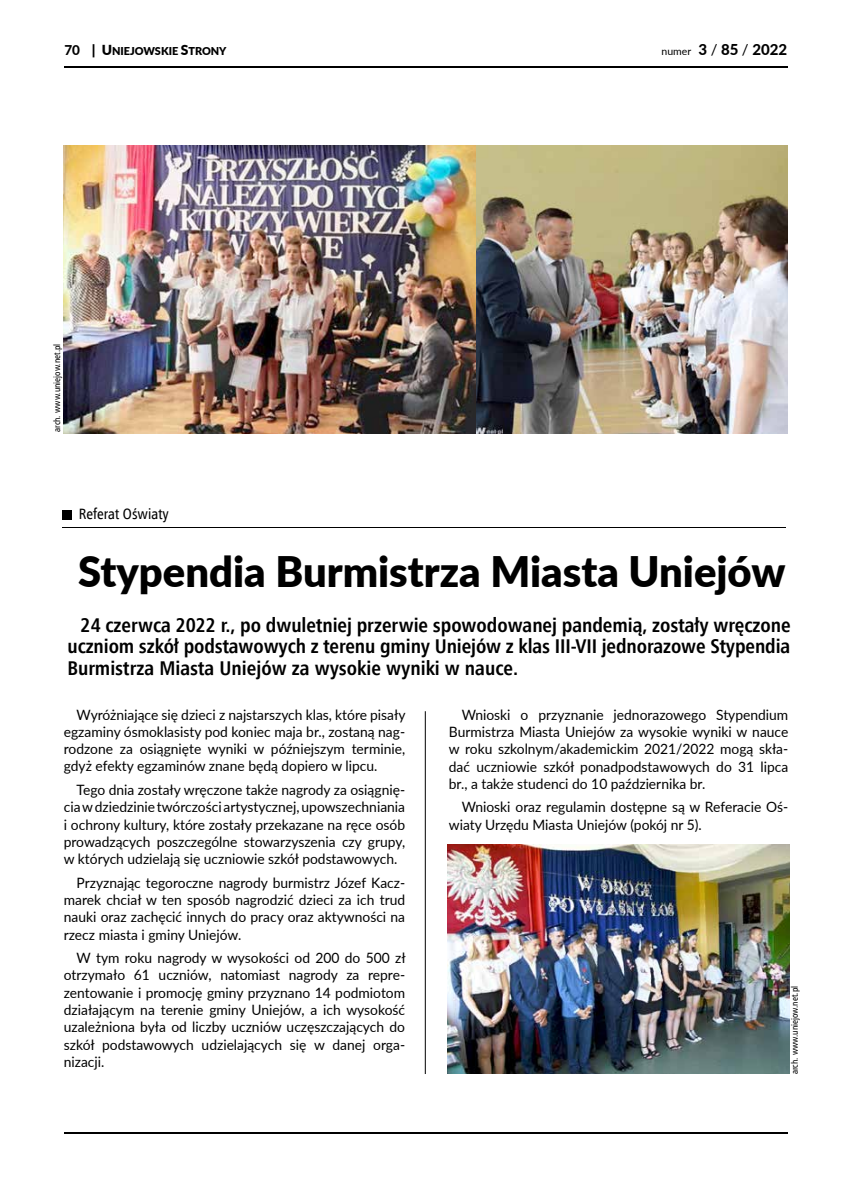
<style>
.page{position:relative;width:851px;height:1191px;background:#fff}
.page>*{position:absolute;margin:0;border:0;box-sizing:border-box;transform-origin:0 0}
.t1{font:900 42.15px "Lato";color:#000}
.t2{font:700 19.95px/21.5px "Humnst 777 Cn EU";color:#000;text-align:justify}
.t3{font:800 15px "Lato";color:#000}
.t4{font:15px "Humnst 777 Cn EU";color:#000}
.t5{font:14.25px/17.2px "Lato";color:#000;text-align:justify}
.t6{font:900 10.8px "Lato";color:#000}
.t7{font:9px "Humnst 777 Cn EU";color:#000}
.s1{font-weight:800;font-size:13.5px}
.s2{font-size:13.8px}
.s3{font-weight:400;font-size:10.5px}
.s4{font-weight:400}
</style>
<div class="page">
<hr style="left:64px;top:66px;width:723px;height:2px;background:#000">
<hr style="left:64px;top:1132px;width:723px;height:1px;background:#000">
<hr style="left:425px;top:711px;width:1px;height:363px;background:#000">
<hr style="left:63px;top:527px;width:723px;height:1px;background:#000">
<div style="left:63px;top:510px;width:9px;height:9px;background:#000"></div>
<img style="left:448px;top:844px;width:341px;height:229px">
<img style="left:64px;top:146px;width:723px;height:287px">
<p class="t6" style="left:64px;top:43px;width:164px"><span class="s1">70</span> <span class="s2">| U</span>NIEJOWSKIE <span class="s2">S</span>TRONY</p>
<p class="t3" style="left:661px;top:39px;width:127px"><span class="s3">numer</span> 3 <span class="s4">/</span> 85 <span class="s4">/</span> 2022</p>
<p class="t7" style="left:51px;top:432px;width:90px;rotate:-90deg">arch. www.uniejow.net.pl</p>
<p class="t4" style="left:79px;top:505px;width:91px">Referat Oświaty</p>
<h1 class="t1" style="left:78px;top:540px;width:708px">Stypendia Burmistrza Miasta Uniejów</h1>
<h2 class="t2" style="left:68px;top:614px;width:724px;text-indent:13px">24 czerwca 2022 r., po dwuletniej przerwie spowodowanej pandemią, zostały wręczone uczniom szkół podstawowych z terenu gminy Uniejów z klas III-VII jednorazowe Stypendia Burmistrza Miasta Uniejów za wysokie wyniki w nauce.</h2>
<p class="t5" style="left:64px;top:705px;width:343px;text-indent:13px">Wyróżniające się dzieci z najstarszych klas, które pisały egzaminy ósmoklasisty pod koniec maja br., zostaną nag&shy;rodzone za osiągnięte wyniki w późniejszym terminie, gdyż efekty egzaminów znane będą dopiero w lipcu.</p>
<p class="t5" style="left:64px;top:780px;width:343px;text-indent:13px">Tego dnia zostały wręczone także nagrody za osiągnię&shy;cia w dziedzinie twórczości artystycznej, upowszechniania i ochrony kultury, które zostały przekazane na ręce osób prowadzących poszczególne stowarzyszenia czy grupy, w których udzielają się uczniowie szkół podstawowych.</p>
<p class="t5" style="left:64px;top:873px;width:343px;text-indent:13px">Przyznając tegoroczne nagrody burmistrz Józef Kacz&shy;marek chciał w ten sposób nagrodzić dzieci za ich trud nauki oraz zachęcić innych do pracy oraz aktywności na rzecz miasta i gminy Uniejów.</p>
<p class="t5" style="left:64px;top:948px;width:343px;text-indent:13px">W tym roku nagrody w wysokości od 200 do 500 zł otrzymało 61 uczniów, natomiast nagrody za repre&shy;zentowanie i promocję gminy przyznano 14 podmiotom działającym na terenie gminy Uniejów, a ich wysokość uzależniona była od liczby uczniów uczęszczających do szkół podstawowych udzielających się w danej orga&shy;nizacji.</p>
<p class="t5" style="left:449px;top:705px;width:341px;text-indent:13px">Wnioski o przyznanie jednorazowego Stypendium Burmistrza Miasta Uniejów za wysokie wyniki w nauce w roku szkolnym/akademickim 2021/2022 mogą skła&shy;dać uczniowie szkół ponadpodstawowych do 31 lipca br., a także studenci do 10 października br.</p>
<p class="t5" style="left:449px;top:798px;width:341px;text-indent:13px">Wnioski oraz regulamin dostępne są w Referacie Oś&shy;wiaty Urzędu Miasta Uniejów (pokój nr 5).</p>
<p class="t7" style="left:789px;top:1074px;width:90px;rotate:-90deg">arch. www.uniejow.net.pl</p>
</div>
